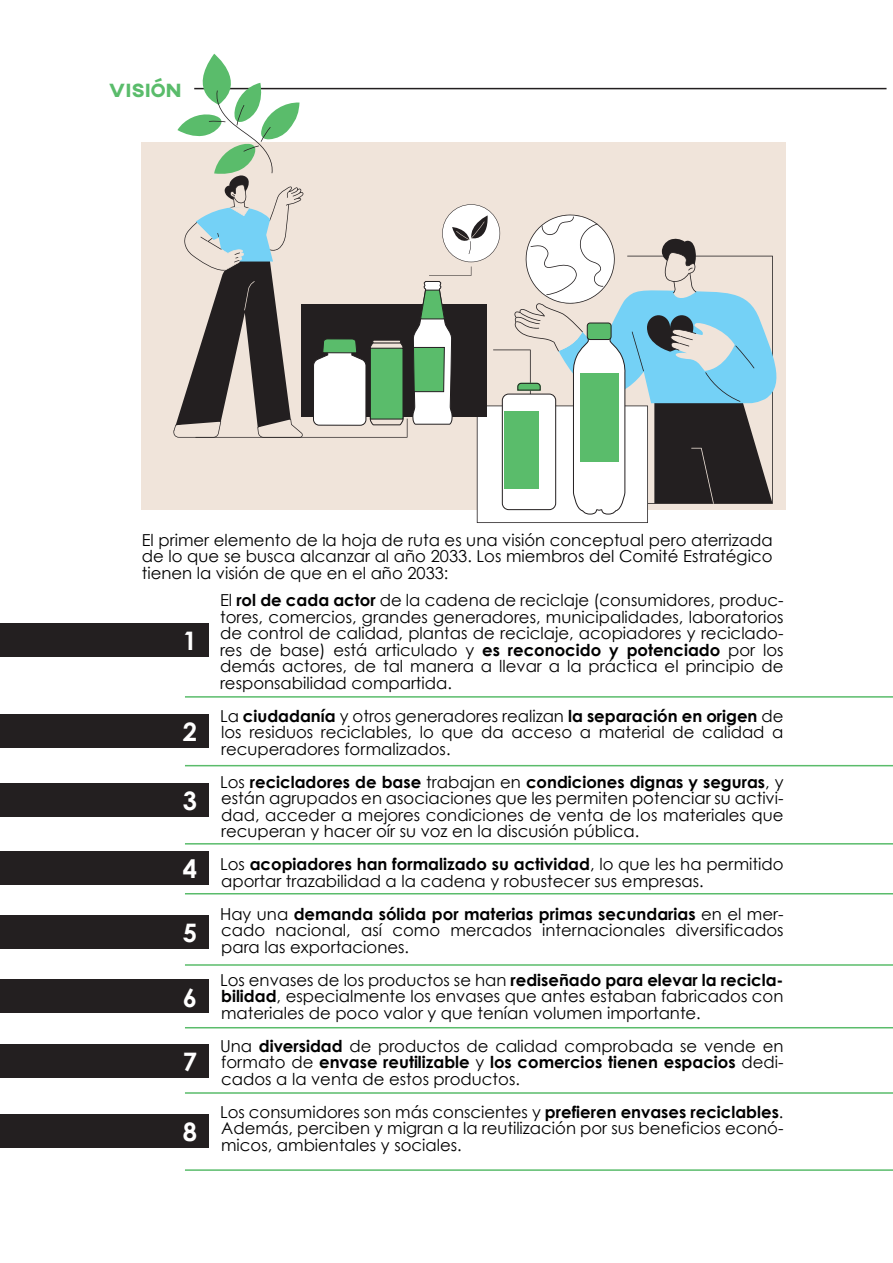
<style>
.page{position:relative;width:893px;height:1263px;background:#fff}
.page>*{position:absolute;margin:0;border:0;box-sizing:border-box;transform-origin:0 0}
.t1{font:700 25.5px "Century Gothic";color:#fff}
.t2{font:800 19.5px "AXIS";color:#5abc6b}
.t3{font:16.5px/16.5px "Century Gothic";color:#000001;text-align:justify}
.s1{font-weight:700}
</style>
<div class="page">
<div style="left:142px;top:142px;width:644px;height:367px;background:#f0e4da"></div>
<hr style="left:194px;top:88px;width:692px;height:1px;background:#231f20">
<div style="left:0;top:623px;width:209px;height:33px;background:#231f20"></div>
<hr style="left:185px;top:696px;width:708px;height:2px;background:#5abc6b">
<div style="left:0;top:714px;width:209px;height:34px;background:#231f20"></div>
<hr style="left:185px;top:765px;width:708px;height:1px;background:#5abc6b">
<div style="left:0;top:783px;width:209px;height:33px;background:#231f20"></div>
<hr style="left:185px;top:843px;width:708px;height:1px;background:#5abc6b">
<div style="left:0;top:851px;width:209px;height:34px;background:#231f20"></div>
<hr style="left:185px;top:893px;width:708px;height:1px;background:#5abc6b">
<div style="left:0;top:915px;width:209px;height:34px;background:#231f20"></div>
<hr style="left:185px;top:964px;width:708px;height:2px;background:#5abc6b">
<div style="left:0;top:980px;width:209px;height:33px;background:#231f20"></div>
<hr style="left:185px;top:1027px;width:708px;height:1px;background:#5abc6b">
<div style="left:0;top:1044px;width:209px;height:34px;background:#231f20"></div>
<hr style="left:185px;top:1092px;width:708px;height:2px;background:#5abc6b">
<div style="left:0;top:1114px;width:209px;height:34px;background:#231f20"></div>
<hr style="left:185px;top:1169px;width:708px;height:2px;background:#5abc6b">
<svg style="left:173px;top:53px;width:614px;height:470px"></svg>
<div style="left:372px;top:340px;width:29px;height:3px;border:1px solid #231f20"></div>
<div style="left:370px;top:348px;width:33px;height:71px;background:#5abc6b;border:1px solid #231f20"></div>
<p class="t2" style="left:109px;top:78px;width:74px">VISIÓN</p>
<p class="t3" style="left:142px;top:533px;width:632px">El primer elemento de la hoja de ruta es una visión conceptual pero aterrizada de lo que se busca alcanzar al año 2033. Los miembros del Comité Estratégico tienen la visión de que en el año 2033:</p>
<p class="t3" style="left:220px;top:593px;width:565px">El <span class="s1">rol de cada actor</span> de la cadena de reciclaje (consumidores, produc&shy;tores, comercios, grandes generadores, municipalidades, laboratorios de control de calidad, plantas de reciclaje, acopiadores y reciclado&shy;res de base) está articulado y <span class="s1">es reconocido y potenciado</span> por los demás actores, de tal manera a llevar a la práctica el principio de responsabilidad compartida.</p>
<p class="t3" style="left:220px;top:709px;width:565px">La <span class="s1">ciudadanía</span> y otros generadores realizan <span class="s1">la separación en origen</span> de los residuos reciclables, lo que da acceso a material de calidad a recuperadores formalizados.</p>
<p class="t3" style="left:220px;top:775px;width:565px">Los <span class="s1">recicladores de base</span> trabajan en <span class="s1">condiciones dignas y seguras</span>, y están agrupados en asociaciones que les permiten potenciar su activi&shy;dad, acceder a mejores condiciones de venta de los materiales que recuperan y hacer oír su voz en la discusión pública.</p>
<p class="t3" style="left:220px;top:857px;width:565px">Los <span class="s1">acopiadores han formalizado su actividad</span>, lo que les ha permitido aportar trazabilidad a la cadena y robustecer sus empresas.</p>
<p class="t3" style="left:220px;top:907px;width:565px">Hay una <span class="s1">demanda sólida por materias primas secundarias</span> en el mer&shy;cado nacional, así como mercados internacionales diversificados para las exportaciones.</p>
<p class="t3" style="left:220px;top:973px;width:565px">Los envases de los productos se han <span class="s1">rediseñado para elevar la recicla&shy;bilidad</span>, especialmente los envases que antes estaban fabricados con materiales de poco valor y que tenían volumen importante.</p>
<p class="t3" style="left:220px;top:1039px;width:565px">Una <span class="s1">diversidad</span> de productos de calidad comprobada se vende en formato de <span class="s1">envase reutilizable</span> y <span class="s1">los comercios tienen espacios</span> dedi&shy;cados a la venta de estos productos.</p>
<p class="t3" style="left:220px;top:1105px;width:565px">Los consumidores son más conscientes y <span class="s1">prefieren envases reciclables</span>.<br>Además, perciben y migran a la reutilización por sus beneficios econó&shy;micos, ambientales y sociales.</p>
<h1 class="t1" style="left:183px;top:629px;width:16px">1</h1>
<h1 class="t1" style="left:183px;top:720px;width:16px">2</h1>
<h1 class="t1" style="left:183px;top:789px;width:16px">3</h1>
<h1 class="t1" style="left:183px;top:857px;width:16px">4</h1>
<h1 class="t1" style="left:183px;top:921px;width:16px">5</h1>
<h1 class="t1" style="left:183px;top:986px;width:16px">6</h1>
<h1 class="t1" style="left:183px;top:1050px;width:16px">7</h1>
<h1 class="t1" style="left:183px;top:1120px;width:16px">8</h1>
</div>
